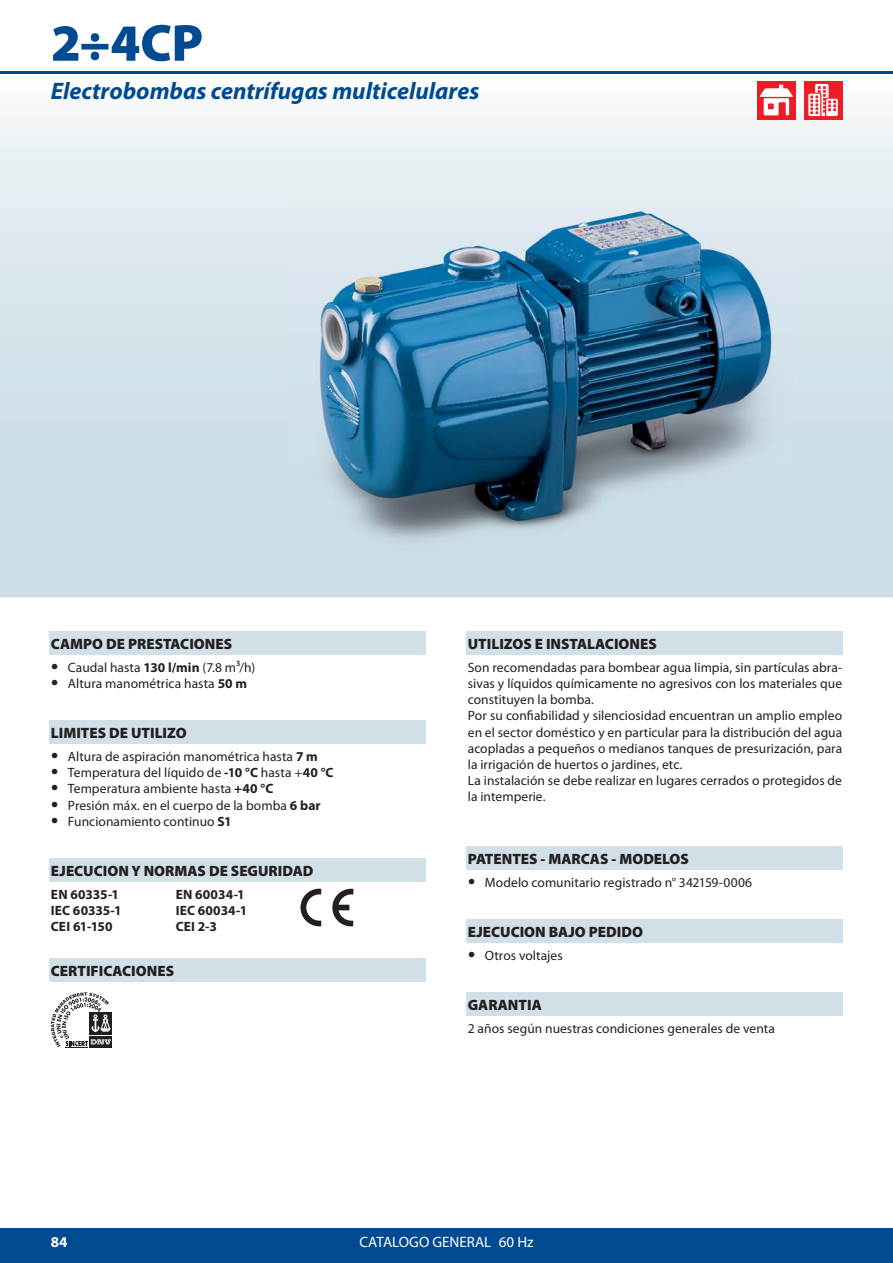
<style>
.page{position:relative;width:893px;height:1263px;background:#fff}
.page>*{position:absolute;margin:0;border:0;box-sizing:border-box;transform-origin:0 0}
.t1{font:900 52.5px "Myriad Pro";color:#004a91}
.t2{font:italic 700 24px "Myriad Pro";color:#004a91}
.t3{font:900 15px "Myriad Pro";color:#231f20}
.t4{font:15px "Myriad Pro";color:#fff}
.t5{font:700 15px "Myriad Pro";color:#fff}
.t6{font:13.5px/16.2px "Myriad Pro";color:#231f20}
.t7{font:700 13.5px/16.2px "Myriad Pro";letter-spacing:.005em;color:#231f20}
.s1{font-weight:700;font-size:21px}
.s2{font-weight:700}
</style>
<div class="page">
<div style="left:0;top:1229px;width:892px;height:34px;background:#004a91"></div>
<svg style="left:0;top:81px;width:892px;height:516px"></svg>
<hr style="left:0;top:71px;width:892px;height:3px;background:#004a91">
<img style="left:287px;top:183px;width:510px;height:377px">
<img style="left:320px;top:211px;width:450px;height:309px">
<div style="left:803px;top:81px;width:39px;height:38px;background:#eb1d25"></div>
<svg style="left:808px;top:84px;width:29px;height:32px"></svg>
<div style="left:757px;top:81px;width:38px;height:38px;background:#ed1c24"></div>
<svg style="left:759px;top:85px;width:34px;height:30px"></svg>
<div style="left:466px;top:631px;width:376px;height:24px;background:#d1dfe7"></div>
<div style="left:466px;top:846px;width:376px;height:24px;background:#d1dfe7"></div>
<div style="left:466px;top:919px;width:376px;height:24px;background:#d1dfe7"></div>
<div style="left:466px;top:992px;width:376px;height:24px;background:#d1dfe7"></div>
<div style="left:50px;top:631px;width:375px;height:24px;background:#d1dfe7"></div>
<div style="left:50px;top:720px;width:375px;height:24px;background:#d1dfe7"></div>
<div style="left:50px;top:858px;width:375px;height:24px;background:#d1dfe7"></div>
<div style="left:50px;top:958px;width:375px;height:24px;background:#d1dfe7"></div>
<svg style="left:332px;top:889px;width:21px;height:37px"></svg>
<svg style="left:300px;top:889px;width:21px;height:37px"></svg>
<div style="left:89px;top:1013px;width:23px;height:22px;background:#231f20"></div>
<div style="left:89px;top:1036px;width:23px;height:12px;background:#231f20"></div>
<svg style="left:51px;top:992px;width:60px;height:56px"></svg>
<h1 class="t1" style="left:51px;top:23px;width:154px">2÷4CP</h1>
<h2 class="t2" style="left:51px;top:82px;width:430px">Electrobombas centrífugas multicelulares</h2>
<p class="t3" style="left:51px;top:638px;width:183px">CAMPO DE PRESTACIONES</p>
<p class="t6" style="left:51px;top:660px;width:205px"><span class="s1">•</span> Caudal hasta <span class="s2">130 l/min</span> (7.8 m³/h)</p>
<p class="t6" style="left:51px;top:677px;width:197px"><span class="s1">•</span> Altura manométrica hasta <span class="s2">50 m</span></p>
<p class="t3" style="left:51px;top:728px;width:137px">LIMITES DE UTILIZO</p>
<p class="t6" style="left:51px;top:750px;width:268px"><span class="s1">•</span> Altura de aspiración manométrica hasta <span class="s2">7 m</span></p>
<p class="t6" style="left:51px;top:766px;width:284px"><span class="s1">•</span> Temperatura del líquido de <span class="s2">-10 °C</span> hasta +<span class="s2">40 °C</span></p>
<p class="t6" style="left:51px;top:782px;width:224px"><span class="s1">•</span> Temperatura ambiente hasta <span class="s2">+40 °C</span></p>
<p class="t6" style="left:51px;top:798px;width:271px"><span class="s1">•</span> Presión máx. en el cuerpo de la bomba <span class="s2">6 bar</span></p>
<p class="t6" style="left:51px;top:815px;width:182px"><span class="s1">•</span> Funcionamiento continuo <span class="s2">S1</span></p>
<p class="t3" style="left:51px;top:866px;width:264px">EJECUCION Y NORMAS DE SEGURIDAD</p>
<p class="t7" style="left:51px;top:888px;width:72px">EN 60335-1<br>IEC 60335-1<br>CEI 61-150</p>
<p class="t7" style="left:176px;top:888px;width:73px">EN 60034-1<br>IEC 60034-1<br>CEI 2-3</p>
<p class="t3" style="left:51px;top:965px;width:125px">CERTIFICACIONES</p>
<p class="t3" style="left:468px;top:638px;width:190px">UTILIZOS E INSTALACIONES</p>
<p class="t6" style="left:468px;top:660px;width:376px">Son recomendadas para bombear agua limpia, sin partículas abra&shy;sivas y líquidos químicamente no agresivos con los materiales que constituyen la bomba.<br>Por su confiabilidad y silenciosidad encuentran un amplio empleo en el sector doméstico y en particular para la distribución del agua acopladas a pequeños o medianos tanques de presurización, para la irrigación de huertos o jardines, etc.<br>La instalación se debe realizar en lugares cerrados o protegidos de la intemperie.</p>
<p class="t3" style="left:468px;top:853px;width:223px">PATENTES - MARCAS - MODELOS</p>
<p class="t6" style="left:468px;top:875px;width:285px"><span class="s1">•</span> Modelo comunitario registrado n° 342159-0006</p>
<p class="t3" style="left:468px;top:926px;width:177px">EJECUCION BAJO PEDIDO</p>
<p class="t6" style="left:468px;top:949px;width:96px"><span class="s1">•</span> Otros voltajes</p>
<p class="t3" style="left:468px;top:1000px;width:75px">GARANTIA</p>
<p class="t6" style="left:468px;top:1022px;width:308px">2 años según nuestras condiciones generales de venta</p>
<p class="t5" style="left:51px;top:1236px;width:18px">84</p>
<p class="t4" style="left:359px;top:1236px;width:176px">CATALOGO GENERAL 60 Hz</p>
</div>
